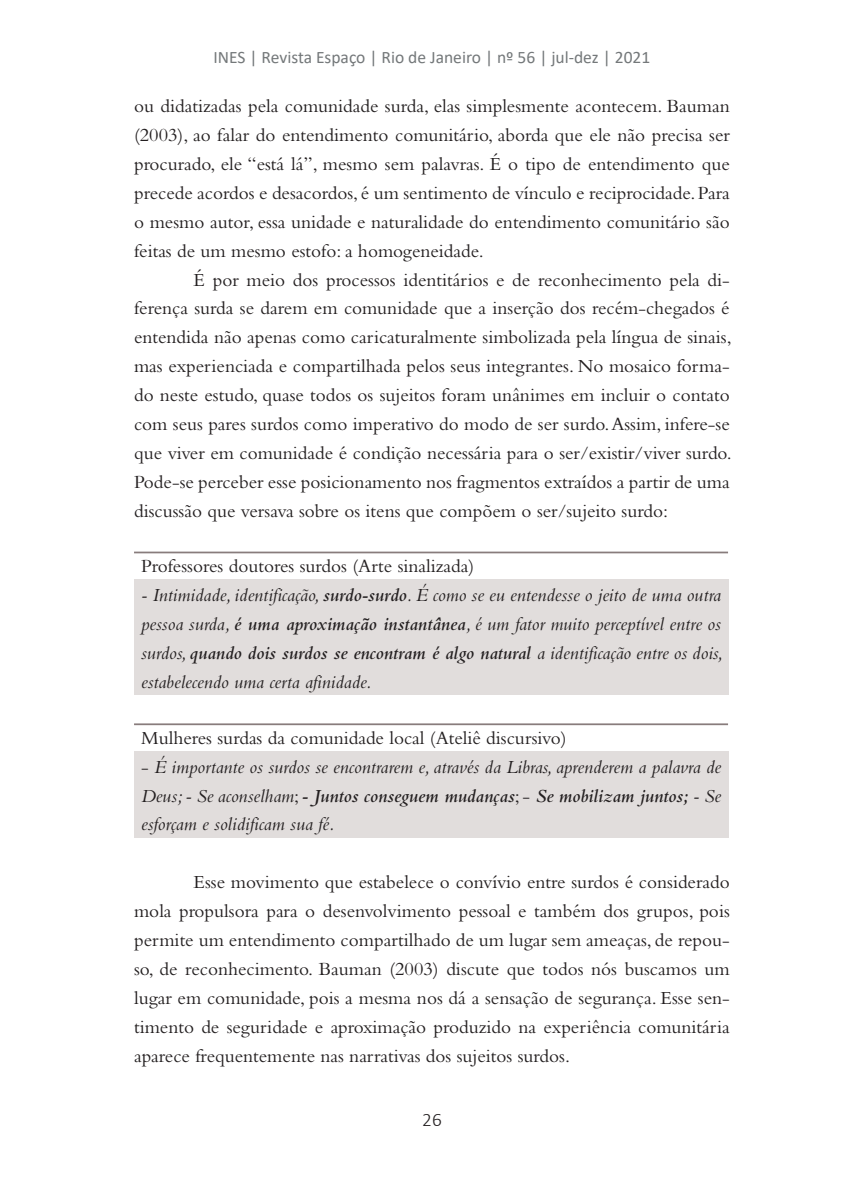
<style>
.page{position:relative;width:844px;height:1191px;background:#fff}
.page>*{position:absolute;margin:0;border:0;box-sizing:border-box;transform-origin:0 0}
.TEXTO{font:19.25px/28.9px "Bembo Std";color:#231f20;text-align:justify}
.TEXTO-2{font:19.25px/28.9px "Bembo Italic Os F";color:#231f20;text-align:justify}
.t1{font:300 19.25px "Calibri";color:#231f20}
.t2{font:17.5px "Calibri";color:#74787a}
.s1{font-family:"Bembo Std";font-weight:600;font-style:italic}
.s2{font-family:"Bembo Std"}
</style>
<div class="page">
<div style="left:134px;top:579px;width:593px;height:115px;background:#e1dddc"></div>
<hr style="left:134px;top:551px;width:593px;height:2px;background:#887c7c">
<div style="left:134px;top:751px;width:593px;height:86px;background:#e1dddc"></div>
<hr style="left:134px;top:723px;width:593px;height:2px;background:#887c7c">
<p class="t2" style="left:213px;top:45px;width:438px">INES | Revista Espaço | Rio de Janeiro | nº 56 | jul-dez | 2021</p>
<p class="TEXTO" style="left:134px;top:91px;width:597px">ou didatizadas pela comunidade surda, elas simplesmente acontecem. Bauman (2003), ao falar do entendimento comunitário, aborda que ele não precisa ser procurado, ele “está lá”, mesmo sem palavras. É o tipo de entendimento que precede acordos e desacordos, é um sentimento de vínculo e reciprocidade. Para o mesmo autor, essa unidade e naturalidade do entendimento comunitário são feitas de um mesmo estofo: a homogeneidade.</p>
<p class="TEXTO" style="left:134px;top:265px;width:599px;text-indent:60px">É por meio dos processos identitários e de reconhecimento pela di&shy;ferença surda se darem em comunidade que a inserção dos recém-chegados é entendida não apenas como caricaturalmente simbolizada pela língua de sinais, mas experienciada e compartilhada pelos seus integrantes. No mosaico forma&shy;do neste estudo, quase todos os sujeitos foram unânimes em incluir o contato com seus pares surdos como imperativo do modo de ser surdo. Assim, infere-se que viver em comunidade é condição necessária para o ser/existir/viver surdo.<br>Pode-se perceber esse posicionamento nos fragmentos extraídos a partir de uma discussão que versava sobre os itens que compõem o ser/sujeito surdo:</p>
<p class="TEXTO" style="left:141px;top:551px;width:335px">Professores doutores surdos (Arte sinalizada)</p>
<p class="TEXTO-2" style="left:141px;top:580px;width:583px">- Intimidade, identificação, <span class="s1">surdo-surdo</span>. É como se eu entendesse o jeito de uma outra pessoa surda, <span class="s1">é uma aproximação instantânea</span>, é um fator muito perceptível entre os surdos, <span class="s1">quando dois surdos se encontram é algo natural</span> a identificação entre os dois, estabelecendo uma certa afinidade.</p>
<p class="TEXTO" style="left:141px;top:723px;width:427px">Mulheres surdas da comunidade local (Ateliê discursivo)</p>
<p class="TEXTO-2" style="left:141px;top:752px;width:581px"><span class="s2">-</span> É importante os surdos se encontrarem e, através da Libras, aprenderem a palavra de Deus; - Se aconselham<span class="s2">;</span> <span class="s1">- Juntos conseguem mudanças</span><span class="s2">; -</span> <span class="s1">Se mobilizam juntos;</span> - Se esforçam e solidificam sua fé.</p>
<p class="TEXTO" style="left:134px;top:867px;width:597px;text-indent:60px">Esse movimento que estabelece o convívio entre surdos é considerado mola propulsora para o desenvolvimento pessoal e também dos grupos, pois permite um entendimento compartilhado de um lugar sem ameaças, de repou&shy;so, de reconhecimento. Bauman (2003) discute que todos nós buscamos um lugar em comunidade, pois a mesma nos dá a sensação de segurança. Esse sen&shy;timento de seguridade e aproximação produzido na experiência comunitária aparece frequentemente nas narrativas dos sujeitos surdos.</p>
<p class="t1" style="left:422px;top:1108px;width:21px">26</p>
</div>
